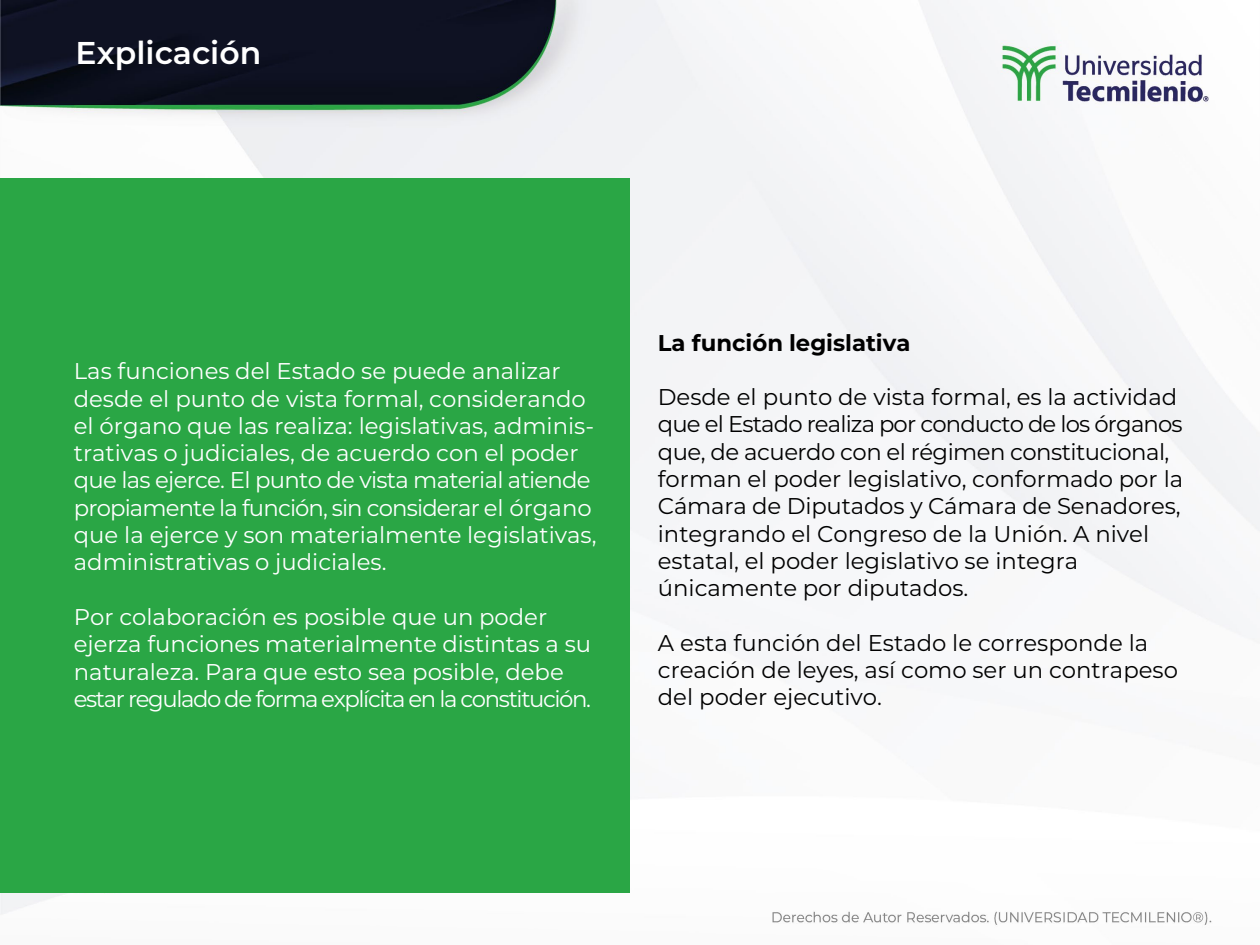
<style>
.page{position:relative;width:1260px;height:945px;background:#fff}
.page>*{position:absolute;margin:0;border:0;box-sizing:border-box;transform-origin:0 0}
.t1{font:600 31.5px "Montserrat";color:#fff}
.t2{font:22.75px/27.3px "Montserrat";color:#fff}
.t3{font:22.75px/27.3px "Montserrat";color:#000}
.t4{font:700 22.75px "Montserrat";color:#000}
</style>
<div class="page">
<img style="left:0;top:0;width:1260px;height:925px">
<div style="left:0;top:178px;width:630px;height:714px;background:#2aa645"></div>
<h1 class="t1" style="left:76px;top:31px;width:187px">Explicación</h1>
<p class="t2" style="left:74px;top:357px;width:524px">Las funciones del Estado se puede analizar desde el punto de vista formal, considerando el órgano que las realiza: legislativas, adminis&shy;trativas o judiciales, de acuerdo con el poder que las ejerce. El punto de vista material atiende propiamente la función, sin considerar el órgano que la ejerce y son materialmente legislativas, administrativas o judiciales.</p>
<p class="t2" style="left:74px;top:602px;width:519px">Por colaboración es posible que un poder ejerza funciones materialmente distintas a su naturaleza. Para que esto sea posible, debe estar regulado de forma explícita en la constitución.</p>
<p class="t4" style="left:658px;top:326px;width:254px">La función legislativa</p>
<p class="t3" style="left:658px;top:383px;width:527px">Desde el punto de vista formal, es la actividad que el Estado realiza por conducto de los órganos que, de acuerdo con el régimen constitucional, forman el poder legislativo, conformado por la Cámara de Diputados y Cámara de Senadores, integrando el Congreso de la Unión. A nivel estatal, el poder legislativo se integra únicamente por diputados.</p>
<p class="t3" style="left:658px;top:628px;width:522px">A esta función del Estado le corresponde la creación de leyes, así como ser un contrapeso del poder ejecutivo.</p>
</div>
